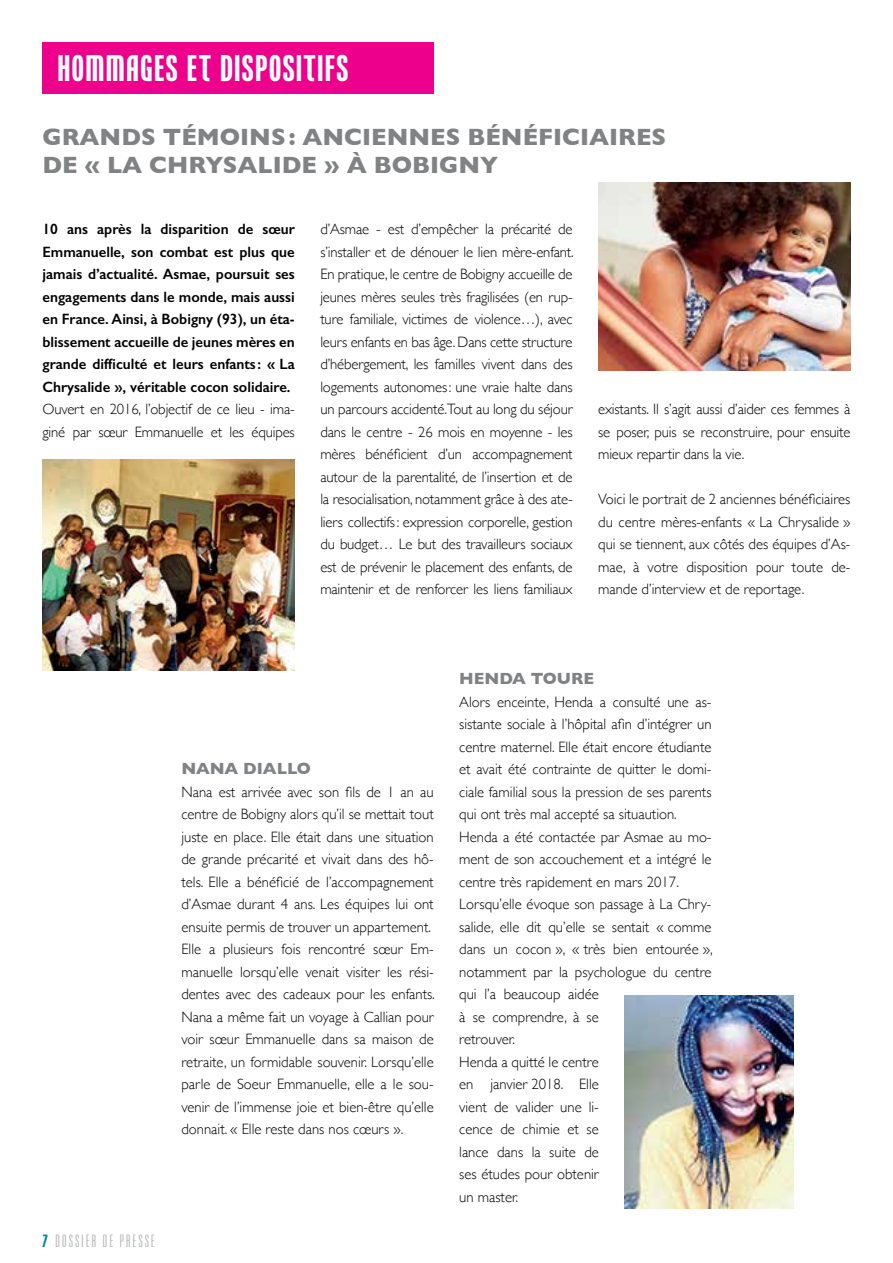
<style>
.page{position:relative;width:893px;height:1263px;background:#fff}
.page>*{position:absolute;margin:0;border:0;box-sizing:border-box;transform-origin:0 0}
.t1{font:700 37.5px "Freytag Pro";letter-spacing:.05em;color:#fff}
.t2{font:700 24px/28.5px "Gill Sans";color:#808284}
.t3{font:200 18px "Freytag Pro";letter-spacing:.135em;color:#a7a9ac}
.t4{font:700 16.5px "Gill Sans";color:#808284}
.t5{font:300 15px/22.5px "Gill Sans";color:#000}
.t6{font:600 15px/22.5px "Gill Sans";color:#000;text-align:justify}
.s1{font-weight:700;color:#0087a5}
</style>
<div class="page">
<div style="left:43px;top:43px;width:391px;height:51px;background:#ec008c"></div>
<img style="left:43px;top:459px;width:252px;height:211px">
<img style="left:598px;top:182px;width:252px;height:188px">
<img style="left:624px;top:996px;width:170px;height:212px">
<h1 class="t1" style="left:58px;top:50px;width:292px">HOMMAGES ET DISPOSITIFS</h1>
<h2 class="t2" style="left:43px;top:123px;width:625px">GRANDS TÉMOINS : ANCIENNES BÉNÉFICIAIRES<br>DE « LA CHRYSALIDE » À BOBIGNY</h2>
<p class="t6" style="left:43px;top:219px;width:254px">10 ans après la disparition de sœur Emmanuelle, son combat est plus que jamais d’actualité. Asmae, poursuit ses engagements dans le monde, mais aussi en France. Ainsi, à Bobigny (93), un éta&shy;blissement accueille de jeunes mères en grande difficulté et leurs enfants : « La Chrysalide », véritable cocon solidaire.</p>
<p class="t5" style="left:43px;top:397px;width:254px">Ouvert en 2016, l’objectif de ce lieu - ima&shy;giné par sœur Emmanuelle et les équipes</p>
<p class="t5" style="left:320px;top:217px;width:255px;text-align:justify">d’Asmae - est d’empêcher la précarité de s’installer et de dénouer le lien mère-enfant.<br>En pratique, le centre de Bobigny accueille de jeunes mères seules très fragilisées (en rup&shy;ture familiale, victimes de violence…), avec leurs enfants en bas âge. Dans cette structure d’hébergement, les familles vivent dans des logements autonomes : une vraie halte dans un parcours accidenté.Tout au long du séjour dans le centre - 26 mois en moyenne - les mères bénéficient d’un accompagnement autour de la parentalité, de l’insertion et de la resocialisation, notamment grâce à des ate&shy;liers collectifs : expression corporelle, gestion du budget… Le but des travailleurs sociaux est de prévenir le placement des enfants, de maintenir et de renforcer les liens familiaux</p>
<p class="t5" style="left:598px;top:399px;width:254px;text-align:justify">existants. Il s’agit aussi d’aider ces femmes à se poser, puis se reconstruire, pour ensuite mieux repartir dans la vie.</p>
<p class="t5" style="left:598px;top:487px;width:254px;text-align:justify">Voici le portrait de 2 anciennes bénéficiaires du centre mères-enfants « La Chrysalide » qui se tiennent, aux côtés des équipes d’As&shy;mae, à votre disposition pour toute de&shy;mande d’interview et de reportage.</p>
<p class="t3" style="left:43px;top:1230px;width:114px"><span class="s1">7</span> DOSSIER DE PRESSE</p>
<p class="t4" style="left:181px;top:759px;width:131px">NANA DIALLO</p>
<p class="t5" style="left:181px;top:780px;width:255px">Nana est arrivée avec son fils de 1 an au centre de Bobigny alors qu’il se mettait tout juste en place. Elle était dans une situation de grande précarité et vivait dans des hô&shy;tels. Elle a bénéficié de l’accompagnement d’Asmae durant 4 ans. Les équipes lui ont ensuite permis de trouver un appartement.<br>Elle a plusieurs fois rencontré sœur Em&shy;manuelle lorsqu’elle venait visiter les rési&shy;dentes avec des cadeaux pour les enfants.<br>Nana a même fait un voyage à Callian pour voir sœur Emmanuelle dans sa maison de retraite, un formidable souvenir. Lorsqu’elle parle de Soeur Emmanuelle, elle a le sou&shy;venir de l’immense joie et bien-être qu’elle donnait. « Elle reste dans nos cœurs ».</p>
<p class="t4" style="left:459px;top:669px;width:136px">HENDA TOURE</p>
<p class="t5" style="left:459px;top:691px;width:255px">Alors enceinte, Henda a consulté une as&shy;sistante sociale à l’hôpital afin d’intégrer un centre maternel. Elle était encore étudiante et avait été contrainte de quitter le domi&shy;ciale familial sous la pression de ses parents qui ont très mal accepté sa situaution.<br>Henda a été contactée par Asmae au mo&shy;ment de son accouchement et a intégré le centre très rapidement en mars 2017.<br>Lorsqu’elle évoque son passage à La Chry&shy;salide, elle dit qu’elle se sentait « comme dans un cocon », « très bien entourée », notamment par la psychologue du centre qui l’a beaucoup aidée<br>à se comprendre, à se<br>retrouver.<br>Henda a quitté le centre<br>en janvier 2018. Elle<br>vient de valider une li-<br>cence de chimie et se<br>lance dans la suite de<br>ses études pour obtenir<br>un master.</p>
</div>
